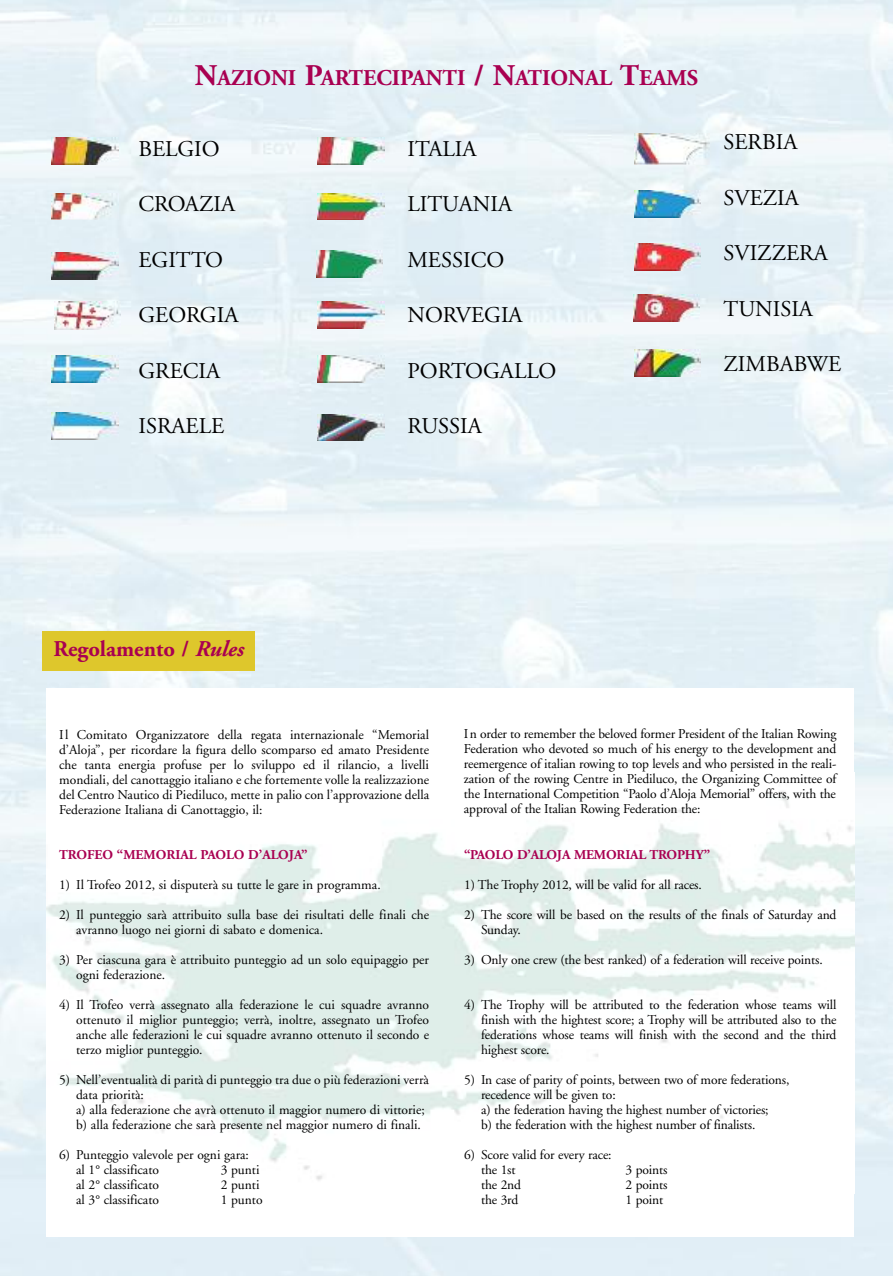
<style>
.page{position:relative;width:893px;height:1276px;background:#fff}
.page>*{position:absolute;margin:0;border:0;box-sizing:border-box;transform-origin:0 0}
.t1{font:22.5px "Adobe Garamond";color:#000}
.t2{font:700 22.5px "Adobe Garamond";color:#a90051}
.t3{font:13.5px/15px "Adobe Garamond";color:#000}
.t4{font:700 13.5px "Adobe Garamond";letter-spacing:-.01em;color:#a90051}
.s1{font-size:30px}
.s2{font-style:italic}
</style>
<div class="page">
<img style="left:0;top:0;width:893px;height:1276px">
<svg style="left:46px;top:688px;width:808px;height:549px"></svg>
<div style="left:43px;top:631px;width:212px;height:40px;background:#dec72c"></div>
<img style="left:52px;top:137px;width:66px;height:27px">
<img style="left:52px;top:193px;width:66px;height:27px">
<img style="left:52px;top:253px;width:66px;height:26px">
<img style="left:52px;top:355px;width:66px;height:27px">
<img style="left:52px;top:412px;width:66px;height:27px">
<img style="left:54px;top:302px;width:67px;height:27px">
<img style="left:318px;top:137px;width:66px;height:27px">
<img style="left:318px;top:193px;width:66px;height:27px">
<img style="left:316px;top:251px;width:67px;height:26px">
<img style="left:318px;top:355px;width:66px;height:27px">
<img style="left:635px;top:133px;width:75px;height:32px">
<img style="left:318px;top:301px;width:66px;height:27px">
<img style="left:634px;top:190px;width:67px;height:27px">
<img style="left:634px;top:243px;width:67px;height:27px">
<img style="left:633px;top:294px;width:67px;height:27px">
<img style="left:634px;top:349px;width:67px;height:27px">
<img style="left:318px;top:414px;width:66px;height:27px">
<h1 class="t2" style="left:195px;top:69px;width:505px"><span class="s1">N</span>AZIONI <span class="s1">P</span>ARTECIPANTI <span class="s1">/ N</span>ATIONAL <span class="s1">T</span>EAMS</h1>
<h1 class="t1" style="left:138px;top:140px;width:83px">BELGIO</h1>
<h1 class="t1" style="left:138px;top:195px;width:98px">CROAZIA</h1>
<h1 class="t1" style="left:138px;top:251px;width:86px">EGITTO</h1>
<h1 class="t1" style="left:138px;top:306px;width:101px">GEORGIA</h1>
<h1 class="t1" style="left:138px;top:362px;width:83px">GRECIA</h1>
<h1 class="t1" style="left:138px;top:417px;width:87px">ISRAELE</h1>
<h1 class="t1" style="left:407px;top:140px;width:71px">ITALIA</h1>
<h1 class="t1" style="left:407px;top:195px;width:106px">LITUANIA</h1>
<h1 class="t1" style="left:407px;top:251px;width:98px">MESSICO</h1>
<h1 class="t1" style="left:407px;top:306px;width:117px">NORVEGIA</h1>
<h1 class="t1" style="left:407px;top:362px;width:151px">PORTOGALLO</h1>
<h1 class="t1" style="left:407px;top:417px;width:76px">RUSSIA</h1>
<h1 class="t1" style="left:723px;top:133px;width:75px">SERBIA</h1>
<h1 class="t1" style="left:723px;top:189px;width:77px">SVEZIA</h1>
<h1 class="t1" style="left:723px;top:244px;width:106px">SVIZZERA</h1>
<h1 class="t1" style="left:723px;top:300px;width:91px">TUNISIA</h1>
<h1 class="t1" style="left:723px;top:355px;width:119px">ZIMBABWE</h1>
<h1 class="t2" style="left:53px;top:639px;width:192px">Regolamento / <span class="s2">Rules</span></h1>
<p class="t3" style="left:59px;top:728px;width:371px;text-align:justify">Il Comitato Organizzatore della regata internazionale “Memorial d’Aloja”, per ricordare la figura dello scomparso ed amato Presidente che tanta energia profuse per lo sviluppo ed il rilancio, a livelli mondiali, del canottaggio italiano e che fortemente volle la realizzazione del Centro Nautico di Piediluco, mette in palio con l’approvazione della Federazione Italiana di Canottaggio, il:</p>
<p class="t4" style="left:59px;top:849px;width:250px">TROFEO “MEMORIAL PAOLO D’ALOJA”</p>
<p class="t3" style="left:59px;top:878px;width:323px">1) Il Trofeo 2012, si disputerà su tutte le gare in programma.</p>
<p class="t3" style="left:76px;top:908px;width:354px;text-indent:-17px">2) Il punteggio sarà attribuito sulla base dei risultati delle finali che avranno luogo nei giorni di sabato e domenica.</p>
<p class="t3" style="left:76px;top:953px;width:354px;text-indent:-17px">3) Per ciascuna gara è attribuito punteggio ad un solo equipaggio per ogni federazione.</p>
<p class="t3" style="left:76px;top:998px;width:354px;text-align:justify;text-indent:-17px">4) Il Trofeo verrà assegnato alla federazione le cui squadre avranno ottenuto il miglior punteggio; verrà, inoltre, assegnato un Trofeo anche alle federazioni le cui squadre avranno ottenuto il secondo e terzo miglior punteggio.</p>
<p class="t3" style="left:76px;top:1073px;width:354px;text-indent:-17px">5) Nell’eventualità di parità di punteggio tra due o più federazioni verrà data priorità:<br>a) alla federazione che avrà ottenuto il maggior numero di vittorie; b) alla federazione che sarà presente nel maggior numero di finali.</p>
<p class="t3" style="left:76px;top:1148px;width:174px;text-indent:-17px">6) Punteggio valevole per ogni gara: al 1° classificato</p>
<p class="t3" style="left:221px;top:1163px;width:40px">3 punti</p>
<p class="t3" style="left:76px;top:1178px;width:84px">al 2° classificato</p>
<p class="t3" style="left:221px;top:1178px;width:40px">2 punti</p>
<p class="t3" style="left:76px;top:1193px;width:84px">al 3° classificato</p>
<p class="t3" style="left:221px;top:1193px;width:44px">1 punto</p>
<p class="t3" style="left:464px;top:728px;width:374px;text-align:justify">In order to remember the beloved former President of the Italian Rowing Federation who devoted so much of his energy to the development and reemergence of italian rowing to top levels and who persisted in the reali&shy;zation of the rowing Centre in Piediluco, the Organizing Committee of the International Competition “Paolo d’Aloja Memorial” offers, with the approval of the Italian Rowing Federation the:</p>
<p class="t4" style="left:464px;top:849px;width:248px">“PAOLO D’ALOJA MEMORIAL TROPHY”</p>
<p class="t3" style="left:464px;top:878px;width:239px">1) The Trophy 2012, will be valid for all races.</p>
<p class="t3" style="left:481px;top:908px;width:357px;text-indent:-17px">2) The score will be based on the results of the finals of Saturday and<br>Sunday.</p>
<p class="t3" style="left:464px;top:953px;width:360px">3) Only one crew (the best ranked) of a federation will receive points.</p>
<p class="t3" style="left:481px;top:998px;width:357px;text-align:justify;text-indent:-17px">4) The Trophy will be attributed to the federation whose teams will finish with the hightest score; a Trophy will be attributed also to the federations whose teams will finish with the second and the third highest score.</p>
<p class="t3" style="left:481px;top:1073px;width:310px;text-indent:-17px">5) In case of parity of points, between two of more federations, recedence will be given to:<br>a) the federation having the highest number of victories;<br>b) the federation with the highest number of finalists.</p>
<p class="t3" style="left:481px;top:1148px;width:132px;text-indent:-17px">6) Score valid for every race: the 1st</p>
<p class="t3" style="left:626px;top:1163px;width:43px">3 points</p>
<p class="t3" style="left:481px;top:1178px;width:42px">the 2nd</p>
<p class="t3" style="left:626px;top:1178px;width:43px">2 points</p>
<p class="t3" style="left:481px;top:1193px;width:39px">the 3rd</p>
<p class="t3" style="left:626px;top:1193px;width:39px">1 point</p>
</div>
